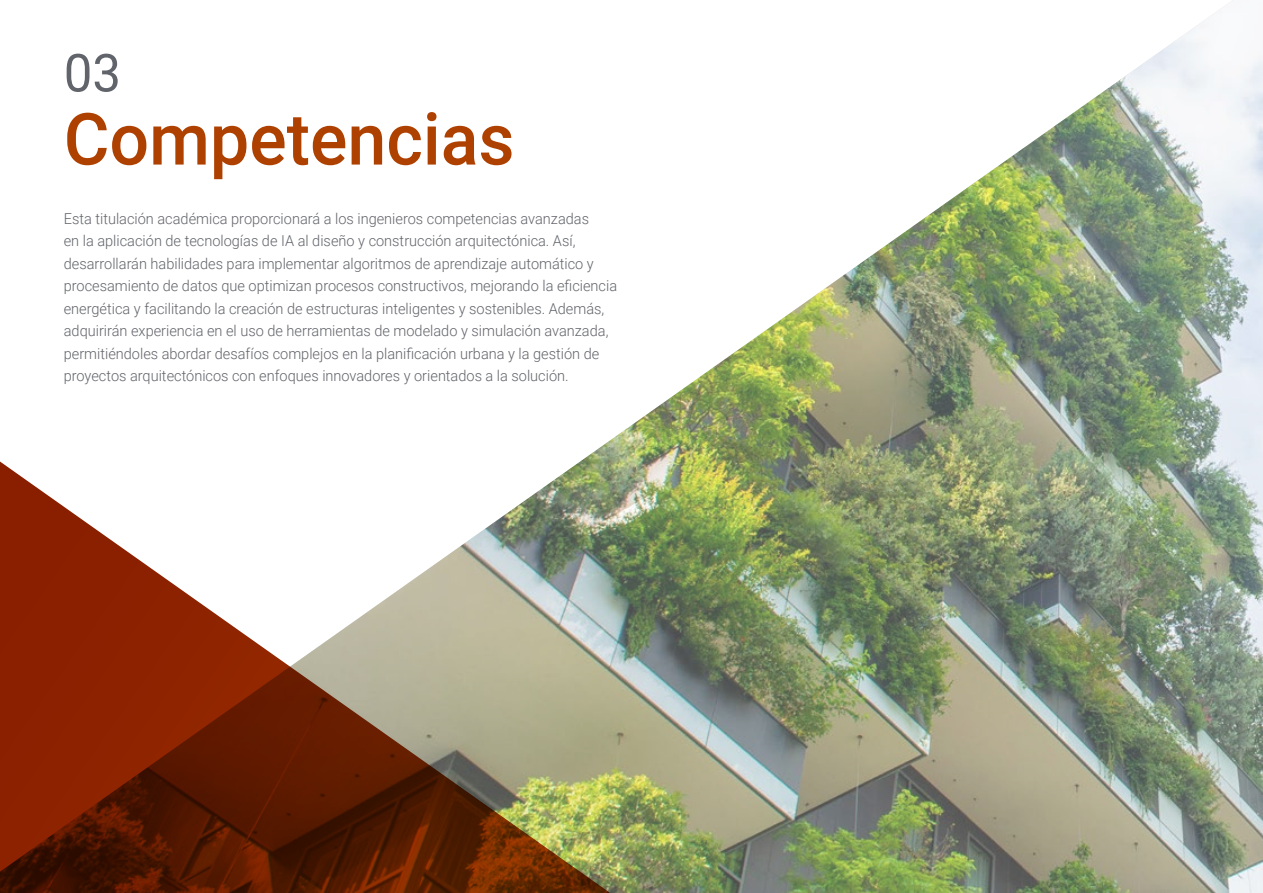
<style>
.page{position:relative;width:1263px;height:893px;background:#fff}
.page>*{position:absolute;margin:0;border:0;box-sizing:border-box;transform-origin:0 0}
.t1{font:500 72px "Roboto";color:#ae4000}
.t2{font:52.5px "Roboto";color:#61646a}
.t3{font:300 15px/22.5px "Roboto";color:#61646a}
</style>
<div class="page">
<img style="left:602px;top:0;width:661px;height:893px">
<svg style="left:0;top:446px;width:640px;height:447px"></svg>
<h2 class="t2" style="left:64px;top:36px;width:59px">03</h2>
<h1 class="t1" style="left:64px;top:89px;width:452px">Competencias</h1>
<p class="t3" style="left:64px;top:207px;width:555px">Esta titulación académica proporcionará a los ingenieros competencias avanzadas<br>en la aplicación de tecnologías de IA al diseño y construcción arquitectónica. Así, desarrollarán habilidades para implementar algoritmos de aprendizaje automático y procesamiento de datos que optimizan procesos constructivos, mejorando la eficiencia energética y facilitando la creación de estructuras inteligentes y sostenibles. Además, adquirirán experiencia en el uso de herramientas de modelado y simulación avanzada, permitiéndoles abordar desafíos complejos en la planificación urbana y la gestión de proyectos arquitectónicos con enfoques innovadores y orientados a la solución.</p>
</div>
